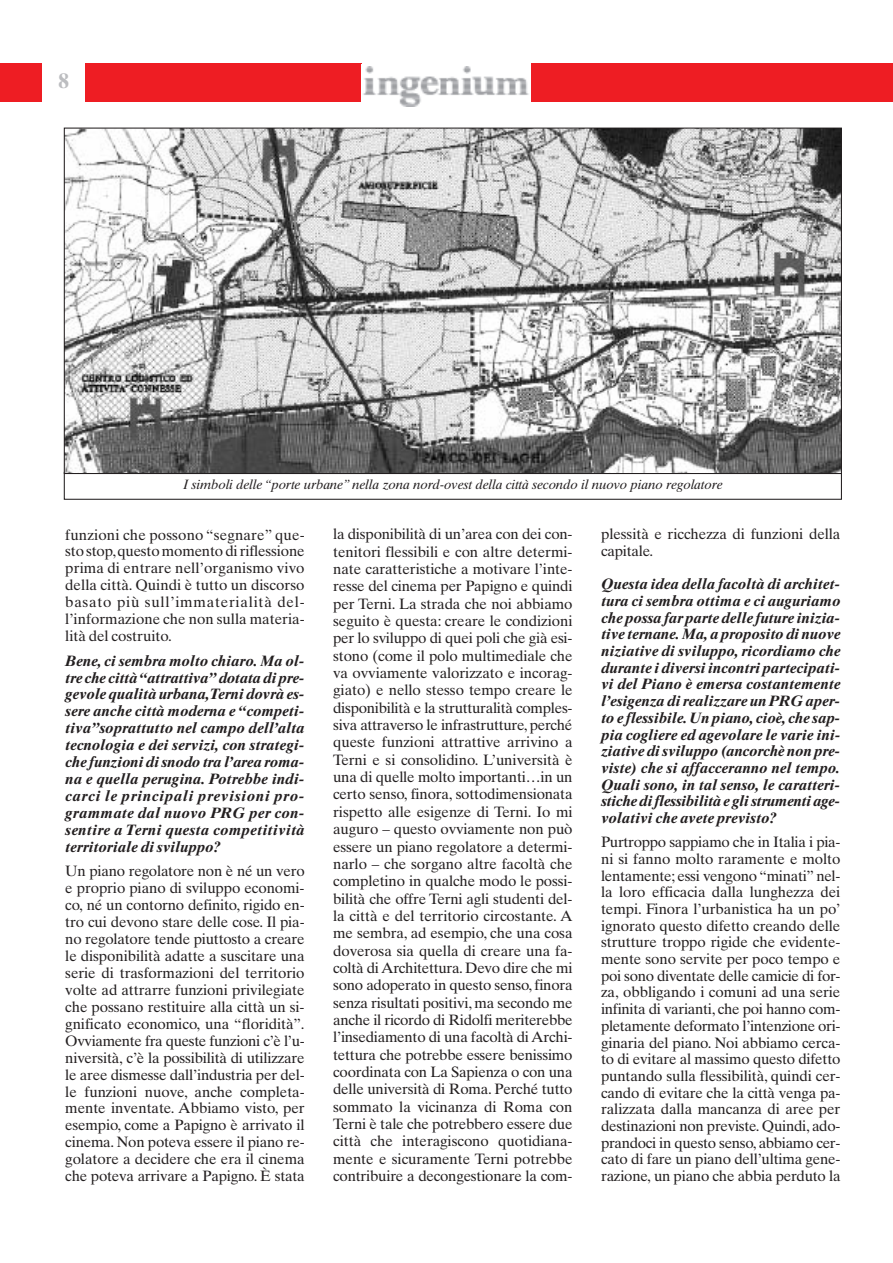
<style>
.page{position:relative;width:893px;height:1263px;background:#fff}
.page>*{position:absolute;margin:0;border:0;box-sizing:border-box;transform-origin:0 0}
.t1{font:700 21px "Times Ten";color:#bcbdc0}
.t2{font:15px/17.4px "Times Ten";letter-spacing:-.015em;color:#231f20;text-align:justify}
.t3{font:italic 700 15px/16.6px "Times Ten";color:#231f20;text-align:justify}
.t4{font:italic 13.5px "Times Ten";letter-spacing:-.015em;color:#231f20}
</style>
<div class="page">
<div style="left:0;top:64px;width:43px;height:38px;background:#ee1d23"></div>
<div style="left:85px;top:64px;width:276px;height:38px;background:#ee1d23"></div>
<img style="left:363px;top:67px;width:166px;height:40px">
<div style="left:531px;top:64px;width:362px;height:38px;background:#ee1d23"></div>
<div style="left:64px;top:472px;width:778px;height:28px;border:1px solid #231f20"></div>
<img style="left:66px;top:130px;width:774px;height:342px">
<h1 class="t1" style="left:59px;top:73px;width:12px">8</h1>
<p class="t4" style="left:183px;top:479px;width:541px">I simboli delle “porte urbane” nella zona nord-ovest della città secondo il nuovo piano regolatore</p>
<p class="t2" style="left:65px;top:527px;width:241px;line-height:17px">funzioni che possono “segnare” que&shy;sto stop,questo momento di riflessione prima di entrare nell’organismo vivo della città. Quindi è tutto un discorso basato più sull’immaterialità del&shy;l’informazione che non sulla materia&shy;lità del costruito.</p>
<p class="t3" style="left:65px;top:654px;width:241px">Bene, ci sembra molto chiaro. Ma ol&shy;tre che città“attrattiva” dotata di pre&shy;gevole qualità urbana,Terni dovrà es&shy;sere anche città moderna e “competi&shy;tiva”soprattutto nel campo dell’alta tecnologia e dei servizi, con strategi&shy;che funzioni di snodo tra l’area roma&shy;na e quella perugina. Potrebbe indi&shy;carci le principali previsioni pro&shy;grammate dal nuovo PRG per con&shy;sentire a Terni questa competitività territoriale di sviluppo?</p>
<p class="t2" style="left:65px;top:864px;width:241px;line-height:17px">Un piano regolatore non è né un vero e proprio piano di sviluppo economi&shy;co, né un contorno definito, rigido en&shy;tro cui devono stare delle cose. Il pia&shy;no regolatore tende piuttosto a creare le disponibilità adatte a suscitare una serie di trasformazioni del territorio volte ad attrarre funzioni privilegiate che possano restituire alla città un si&shy;gnificato economico, una “floridità”.<br>Ovviamente fra queste funzioni c’è l’u&shy;niversità, c’è la possibilità di utilizzare le aree dismesse dall’industria per del&shy;le funzioni nuove, anche completa&shy;mente inventate. Abbiamo visto, per esempio, come a Papigno è arrivato il cinema. Non poteva essere il piano re&shy;golatore a decidere che era il cinema che poteva arrivare a Papigno. È stata</p>
<p class="t2" style="left:333px;top:527px;width:241px">la disponibilità di un’area con dei con&shy;tenitori flessibili e con altre determi&shy;nate caratteristiche a motivare l’inte&shy;resse del cinema per Papigno e quindi per Terni. La strada che noi abbiamo seguito è questa: creare le condizioni per lo sviluppo di quei poli che già esi&shy;stono (come il polo multimediale che va ovviamente valorizzato e incorag&shy;giato) e nello stesso tempo creare le disponibilità e la strutturalità comples&shy;siva attraverso le infrastrutture, perché queste funzioni attrattive arrivino a Terni e si consolidino. L’università è una di quelle molto importanti…in un certo senso, finora, sottodimensionata rispetto alle esigenze di Terni. Io mi auguro – questo ovviamente non può essere un piano regolatore a determi&shy;narlo – che sorgano altre facoltà che completino in qualche modo le possi&shy;bilità che offre Terni agli studenti del&shy;la città e del territorio circostante. A me sembra, ad esempio, che una cosa doverosa sia quella di creare una fa&shy;coltà di Architettura. Devo dire che mi sono adoperato in questo senso, finora senza risultati positivi, ma secondo me anche il ricordo di Ridolfi meriterebbe l’insediamento di una facoltà di Archi&shy;tettura che potrebbe essere benissimo coordinata con La Sapienza o con una delle università di Roma. Perché tutto sommato la vicinanza di Roma con Terni è tale che potrebbero essere due città che interagiscono quotidiana&shy;mente e sicuramente Terni potrebbe contribuire a decongestionare la com-</p>
<p class="t2" style="left:601px;top:527px;width:241px;line-height:16.6px">plessità e ricchezza di funzioni della capitale.</p>
<p class="t3" style="left:601px;top:577px;width:241px">Questa idea della facoltà di architet&shy;tura ci sembra ottima e ci auguriamo che possa far parte delle future inizia&shy;tive ternane.Ma,a proposito di nuove niziative di sviluppo, ricordiamo che durante i diversi incontri partecipati&shy;vi del Piano è emersa costantemente l’esigenza di realizzare un PRG aper&shy;to e flessibile.Un piano,cioè,che sap&shy;pia cogliere ed agevolare le varie ini&shy;ziative di sviluppo (ancorchè non pre&shy;viste) che si affacceranno nel tempo.<br>Quali sono, in tal senso, le caratteri&shy;stiche di flessibilità e gli strumenti age&shy;volativi che avete previsto?</p>
<p class="t2" style="left:601px;top:835px;width:241px;line-height:16.6px">Purtroppo sappiamo che in Italia i pia&shy;ni si fanno molto raramente e molto lentamente; essi vengono “minati” nel&shy;la loro efficacia dalla lunghezza dei tempi. Finora l’urbanistica ha un po’ ignorato questo difetto creando delle strutture troppo rigide che evidente&shy;mente sono servite per poco tempo e poi sono diventate delle camicie di for&shy;za, obbligando i comuni ad una serie infinita di varianti, che poi hanno com&shy;pletamente deformato l’intenzione ori&shy;ginaria del piano. Noi abbiamo cerca&shy;to di evitare al massimo questo difetto puntando sulla flessibilità, quindi cer&shy;cando di evitare che la città venga pa&shy;ralizzata dalla mancanza di aree per destinazioni non previste. Quindi, ado&shy;prandoci in questo senso, abbiamo cer&shy;cato di fare un piano dell’ultima gene&shy;razione, un piano che abbia perduto la</p>
</div>
